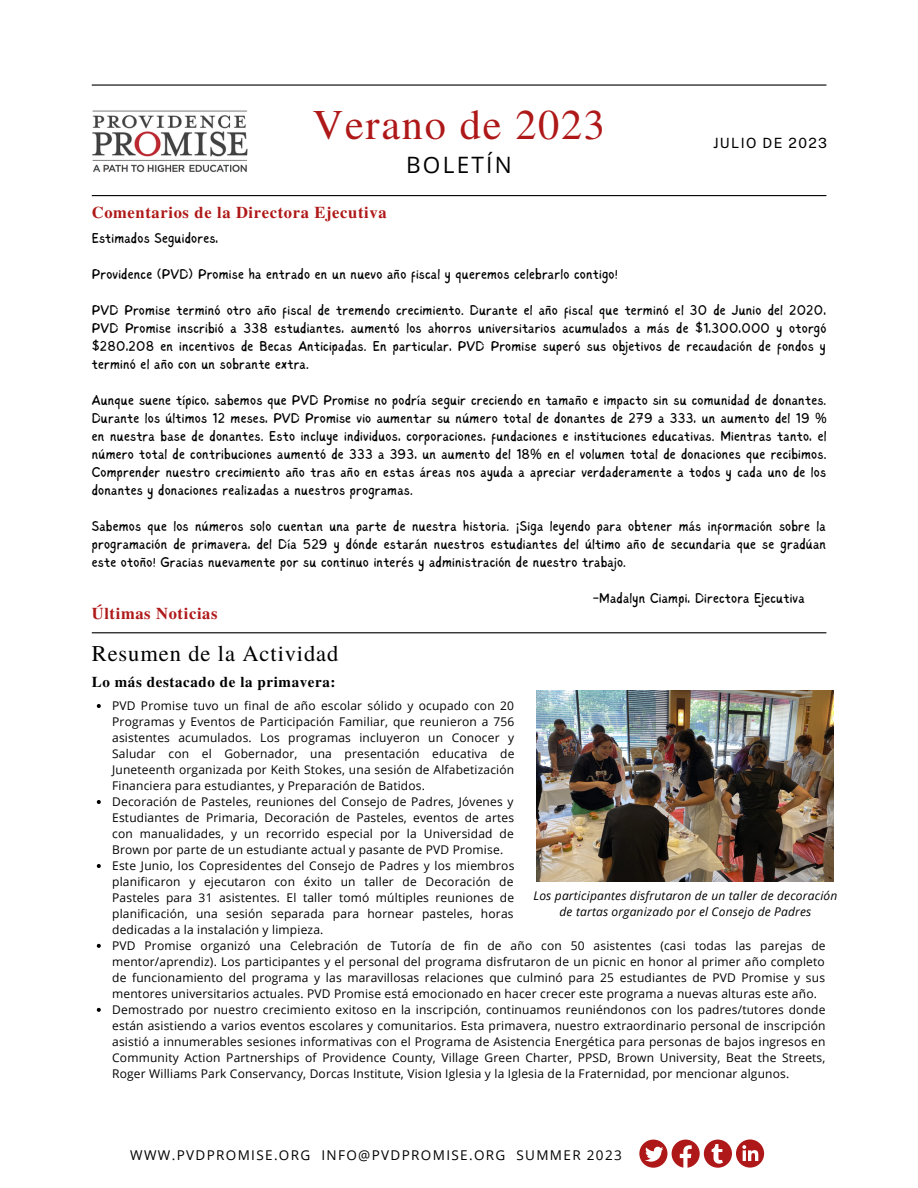
<style>
.page{position:relative;width:918px;height:1188px;background:#fff}
.page>*{position:absolute;margin:0;border:0;box-sizing:border-box;transform-origin:0 0}
.t1{font:42.3px "Te X Gyre Termes";letter-spacing:.04em;color:#af1818}
.t2{font:22.5px "Te X Gyre Termes";letter-spacing:.04em;color:#000}
.t3{font:22.5px "Open Sans";letter-spacing:.1em;color:#000}
.t4{font:700 16.5px "Te X Gyre Termes";letter-spacing:.04em;color:#af1818}
.t5{font:700 15px "Te X Gyre Termes";letter-spacing:.04em;color:#000}
.t6{font:14.25px/18px "Sigher";letter-spacing:.015em;color:#000;text-align:justify}
.t7{font:14.1px "Public Sans";letter-spacing:.1em;color:#000}
.t8{font:13.5px "Open Sans";letter-spacing:.1em;color:#000}
.t9{font:12px/16px "Open Sans";letter-spacing:.015em;color:#000;text-align:justify}
.t10{font:italic 12px/16px "Open Sans";letter-spacing:.015em;color:#000;text-align:center}
.s1{font-family:"Noto Sans"}
</style>
<div class="page">
<hr style="left:92px;top:84px;width:734px;height:2px;background:#000">
<img style="left:92px;top:110px;width:156px;height:63px">
<svg style="left:639px;top:1139px;width:125px;height:29px"></svg>
<hr style="left:92px;top:195px;width:734px;height:1px;background:#000">
<hr style="left:92px;top:632px;width:734px;height:1px;background:#000">
<img style="left:537px;top:690px;width:297px;height:192px">
<svg style="left:97px;top:704px;width:4px;height:4px"></svg>
<svg style="left:97px;top:800px;width:4px;height:4px"></svg>
<svg style="left:97px;top:864px;width:4px;height:4px"></svg>
<svg style="left:97px;top:944px;width:4px;height:4px"></svg>
<svg style="left:97px;top:1008px;width:4px;height:4px"></svg>
<p class="t1" style="left:313px;top:94px;width:294px">Verano de 2023</p>
<p class="t3" style="left:406px;top:149px;width:107px">BOLETÍN</p>
<p class="t4" style="left:92px;top:200px;width:296px">Comentarios de la Directora Ejecutiva</p>
<p class="t7" style="left:713px;top:135px;width:116px">JULIO DE 2023</p>
<p class="t6" style="left:92px;top:230px;width:128px">Estimados Seguidores,</p>
<p class="t6" style="left:92px;top:266px;width:528px">Providence (PVD) Promise ha entrado en un nuevo año fiscal y queremos celebrarlo contigo!</p>
<p class="t6" style="left:92px;top:302px;width:736px">PVD Promise terminó otro año fiscal de tremendo crecimiento. Durante el año fiscal que terminó el 30 de Junio del 2020, PVD Promise inscribió a 338 estudiantes, aumentó los ahorros universitarios acumulados a más de $1,300,000 y otorgó $280,208 en incentivos de Becas Anticipadas. En particular, PVD Promise superó sus objetivos de recaudación de fondos y terminó el año con un sobrante extra.</p>
<p class="t6" style="left:92px;top:392px;width:737px">Aunque suene típico, sabemos que PVD Promise no podría seguir creciendo en tamaño e impacto sin su comunidad de donantes.<br>Durante los últimos 12 meses, PVD Promise vio aumentar su número total de donantes de 279 a 333, un aumento del 19 <span class="s1">% </span>en nuestra base de donantes. Esto incluye individuos, corporaciones, fundaciones e instituciones educativas. Mientras tanto, el número total de contribuciones aumentó de 333 a 393, un aumento del 18<span class="s1">%</span> en el volumen total de donaciones que recibimos.<br>Comprender nuestro crecimiento año tras año en estas áreas nos ayuda a apreciar verdaderamente a todos y cada uno de los donantes y donaciones realizadas a nuestros programas.</p>
<p class="t6" style="left:92px;top:518px;width:736px">Sabemos que los números solo cuentan una parte de nuestra historia. <span class="s1">¡</span>Siga leyendo para obtener más información sobre la programación de primavera, del Día 529 y dónde estarán nuestros estudiantes del último año de secundaria que se gradúan este otoño! Gracias nuevamente por su continuo interés y administración de nuestro trabajo.</p>
<p class="t6" style="left:593px;top:590px;width:213px">-Madalyn Ciampi, Directora Ejecutiva</p>
<p class="t4" style="left:92px;top:601px;width:127px">Últimas Noticias</p>
<p class="t2" style="left:92px;top:637px;width:248px">Resumen de la Actividad</p>
<p class="t9" style="left:112px;top:697px;width:404px">PVD Promise tuvo un final de año escolar sólido y ocupado con 20<br>Programas y Eventos de Participación Familiar, que reunieron a 756 asistentes acumulados. Los programas incluyeron un Conocer y Saludar con el Gobernador, una presentación educativa de Juneteenth organizada por Keith Stokes, una sesión de Alfabetización Financiera para estudiantes, y Preparación de Batidos.</p>
<p class="t9" style="left:112px;top:793px;width:404px">Decoración de Pasteles, reuniones del Consejo de Padres, Jóvenes y Estudiantes de Primaria, Decoración de Pasteles, eventos de artes con manualidades, y un recorrido especial por la Universidad de Brown por parte de un estudiante actual y pasante de PVD Promise.</p>
<p class="t9" style="left:112px;top:857px;width:404px">Este Junio, los Copresidentes del Consejo de Padres y los miembros planificaron y ejecutaron con éxito un taller de Decoración de Pasteles para 31 asistentes. El taller tomó múltiples reuniones de planificación, una sesión separada para hornear pasteles, horas dedicadas a la instalación y limpieza.</p>
<p class="t5" style="left:92px;top:670px;width:245px">Lo más destacado de la primavera:</p>
<p class="t10" style="left:534px;top:887px;width:305px">Los participantes disfrutaron de un taller de decoración de tartas organizado por el Consejo de Padres</p>
<p class="t9" style="left:112px;top:937px;width:715px">PVD Promise organizó una Celebración de Tutoría de fin de año con 50 asistentes (casi todas las parejas de mentor/aprendiz). Los participantes y el personal del programa disfrutaron de un picnic en honor al primer año completo de funcionamiento del programa y las maravillosas relaciones que culminó para 25 estudiantes de PVD Promise y sus mentores universitarios actuales. PVD Promise está emocionado en hacer crecer este programa a nuevas alturas este año.</p>
<p class="t9" style="left:112px;top:1001px;width:715px">Demostrado por nuestro crecimiento exitoso en la inscripción, continuamos reuniéndonos con los padres/tutores donde están asistiendo a varios eventos escolares y comunitarios. Esta primavera, nuestro extraordinario personal de inscripción asistió a innumerables sesiones informativas con el Programa de Asistencia Energética para personas de bajos ingresos en Community Action Partnerships of Providence County, Village Green Charter, PPSD, Brown University, Beat the Streets, Roger Williams Park Conservancy, Dorcas Institute, Vision Iglesia y la Iglesia de la Fraternidad, por mencionar algunos.</p>
<p class="t8" style="left:130px;top:1146px;width:493px">WWW.PVDPROMISE.ORG INFO@PVDPROMISE.ORG SUMMER 2023</p>
</div>
